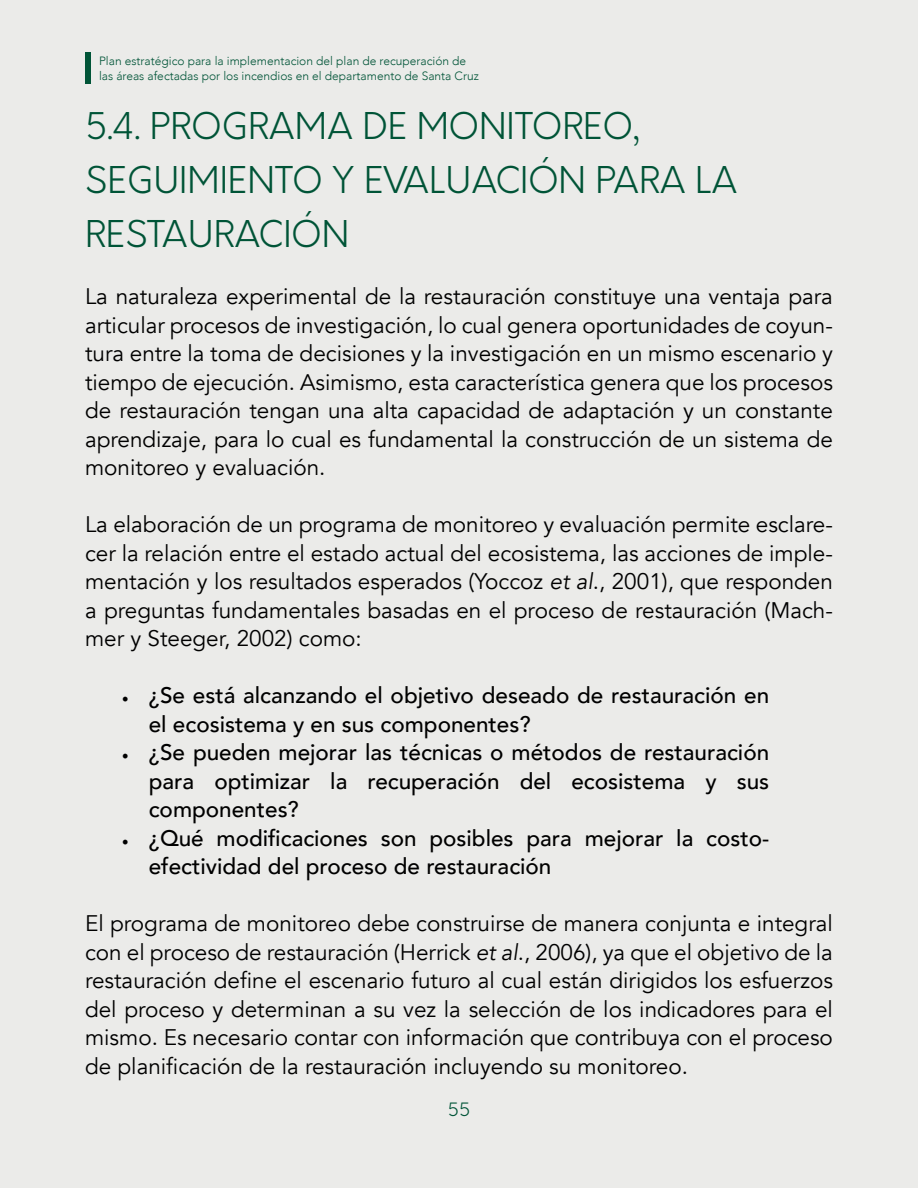
<style>
.page{position:relative;width:918px;height:1188px;background:#ebebe9}
.page>*{position:absolute;margin:0;border:0;box-sizing:border-box;transform-origin:0 0}
.t1{font:300 36px/54px "Orkney";color:#005437}
.t2{font:22.5px/28.5px "Avenir";color:#000;text-align:justify}
.t3{font:500 22.5px/28.5px "Avenir";color:#000}
.t4{font:300 18px "Orkney";color:#005437}
.t5{font:300 12px/15px "Avenir";color:#005437}
.s1{font-style:italic}
.s2{font-family:"Minion Pro";font-size:18px}
</style>
<div class="page">
<div style="left:85px;top:53px;width:5px;height:31px;background:#005437"></div>
<p class="t5" style="left:99px;top:53px;width:381px">Plan estratégico para la implementacion del plan de recuperación de las áreas afectadas por los incendios en el departamento de Santa Cruz</p>
<h1 class="t1" style="left:85px;top:100px;width:654px">5.4. PROGRAMA DE MONITOREO,<br>SEGUIMIENTO Y EVALUACIÓN PARA LA<br>RESTAURACIÓN</h1>
<p class="t2" style="left:85px;top:283px;width:749px">La naturaleza experimental de la restauración constituye una ventaja para articular procesos de investigación, lo cual genera oportunidades de coyun&shy;tura entre la toma de decisiones y la investigación en un mismo escenario y tiempo de ejecución. Asimismo, esta característica genera que los procesos de restauración tengan una alta capacidad de adaptación y un constante aprendizaje, para lo cual es fundamental la construcción de un sistema de monitoreo y evaluación.</p>
<p class="t2" style="left:85px;top:511px;width:749px">La elaboración de un programa de monitoreo y evaluación permite esclare&shy;cer la relación entre el estado actual del ecosistema, las acciones de imple&shy;mentación y los resultados esperados (Yoccoz <span class="s1">et al</span>., 2001), que responden a preguntas fundamentales basadas en el proceso de restauración (Mach&shy;mer y Steeger, 2002) como:</p>
<p class="t3" style="left:149px;top:680px;width:622px;text-indent:-27px"><span class="s2">•</span> ¿Se está alcanzando el objetivo deseado de restauración en el ecosistema y en sus componentes?</p>
<p class="t3" style="left:149px;top:737px;width:622px;text-align:justify;text-indent:-27px"><span class="s2">•</span> ¿Se pueden mejorar las técnicas o métodos de restauración para optimizar la recuperación del ecosistema y sus componentes?</p>
<p class="t3" style="left:149px;top:823px;width:622px;text-indent:-27px"><span class="s2">•</span> ¿Qué modificaciones son posibles para mejorar la costo&shy;efectividad del proceso de restauración</p>
<p class="t2" style="left:85px;top:910px;width:749px">El programa de monitoreo debe construirse de manera conjunta e integral con el proceso de restauración (Herrick <span class="s1">et al</span>., 2006), ya que el objetivo de la restauración define el escenario futuro al cual están dirigidos los esfuerzos del proceso y determinan a su vez la selección de los indicadores para el mismo. Es necesario contar con información que contribuya con el proceso de planificación de la restauración incluyendo su monitoreo.</p>
<p class="t4" style="left:448px;top:1098px;width:24px">55</p>
</div>
